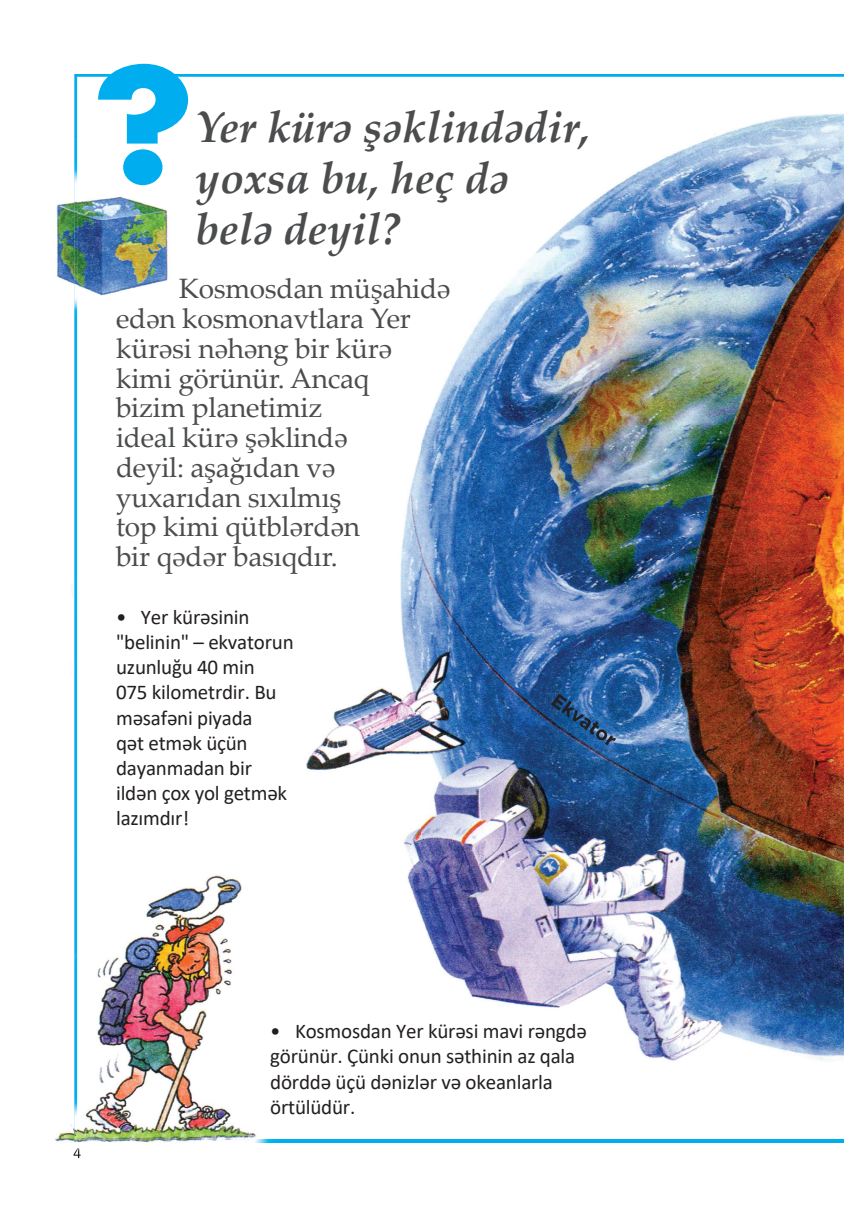
<style>
.page{position:relative;width:844px;height:1216px;background:#fff}
.page>*{position:absolute;margin:0;border:0;box-sizing:border-box;transform-origin:0 0}
.t1{font:700 152.78px "AG Fatum C";color:#00aeef;scale:1.1 1}
.t2{font:italic 700 43.75px/50.8px "Palatino Linotype";color:#4b4c4d}
.t3{font:28px/29.8px "Palatino Linotype";letter-spacing:-.01em;color:#4b4c4d}
.t4{font:21px/25.2px "Calibri";letter-spacing:-.01em;color:#231f20}
</style>
<div class="page">
<img style="left:55px;top:137px;width:788px;height:1022px">
<img style="left:74px;top:74px;width:769px;height:63px">
<img style="left:74px;top:136px;width:59px;height:1005px">
<img style="left:133px;top:1139px;width:710px;height:2px">
<svg style="left:73px;top:1147px;width:8px;height:10px"></svg>
<svg style="left:551px;top:693px;width:65px;height:52px;background:#27588f"></svg>
<h1 class="t1" style="left:95px;top:20px;width:92px">?</h1>
<h2 class="t2" style="left:196px;top:100px;width:396px">Yer kürə şəklindədir, yoxsa bu, heç də belə deyil?</h2>
<h3 class="t3" style="left:116px;top:273px;width:336px;text-indent:63px">Kosmosdan müşahidə edən kosmonavtlara Yer kürəsi nəhəng bir kürə kimi görünür. Ancaq<br>bizim planetimiz<br>ideal kürə şəklində<br>deyil: aşağıdan və yuxarıdan sıxılmış<br>top kimi qütblərdən<br>bir qədər basıqdır.</h3>
<p class="t4" style="left:116px;top:603px;width:179px">• Yer kürəsinin "belinin" – ekvatorun uzunluğu 40 min<br>075 kilometrdir. Bu məsafəni piyada<br>qət etmək üçün dayanmadan bir ildən çox yol getmək lazımdır!</p>
<p class="t4" style="left:270px;top:1018px;width:318px">• Kosmosdan Yer kürəsi mavi rəngdə görünür. Çünki onun səthinin az qala dörddə üçü dənizlər və okeanlarla örtülüdür.</p>
</div>
